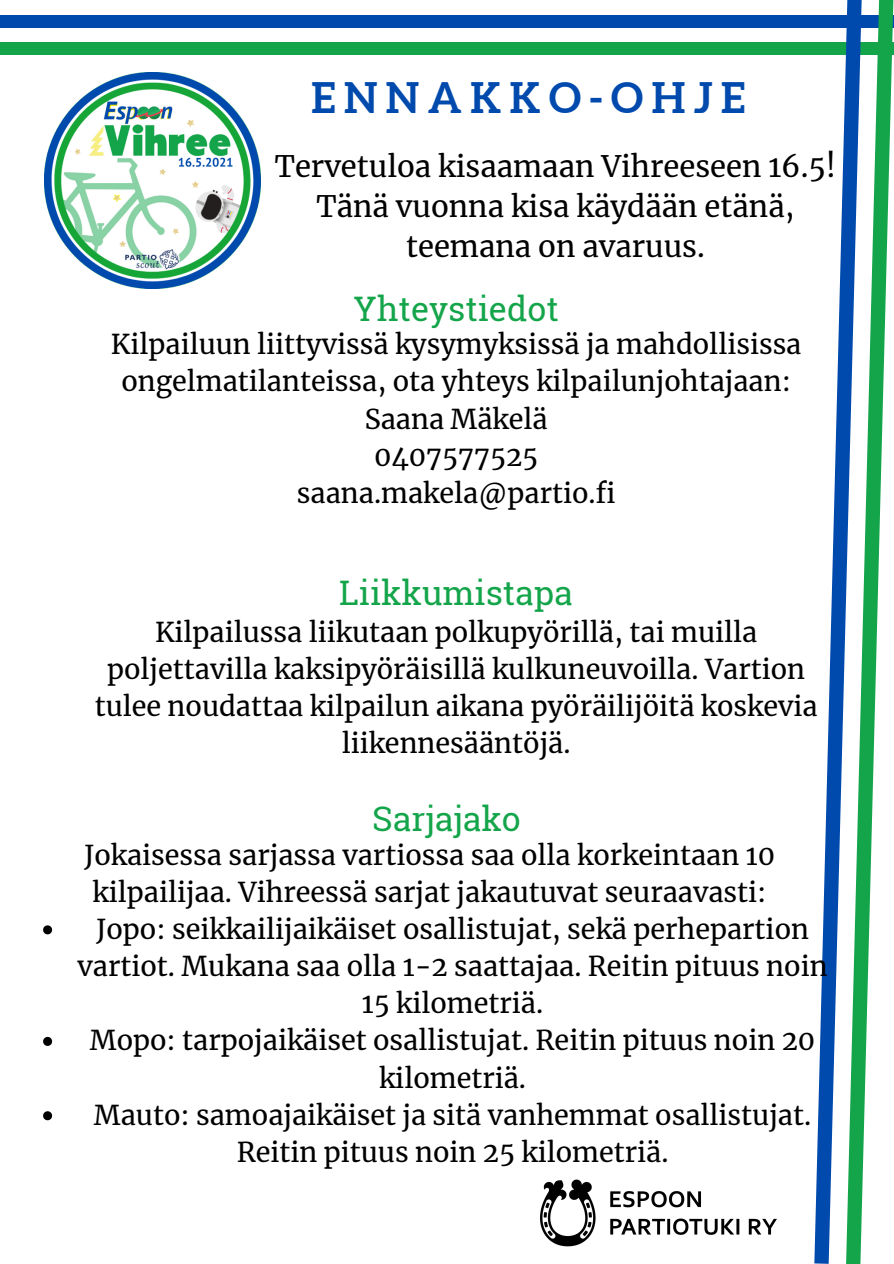
<style>
.page{position:relative;width:894px;height:1264px;background:#fff}
.page>*{position:absolute;margin:0;border:0;box-sizing:border-box;transform-origin:0 0}
.t1{font:700 42px "Aleo";letter-spacing:.2em;color:#004aad}
.t2{font:33.75px "Roboto Slab";color:#14a54b}
.t3{font:29.25px/40.2px "Merriweather";color:#000;text-align:center}
.t4{font:27px/37.2px "Merriweather";color:#000;text-align:center}
</style>
<div class="page">
<div style="left:0;top:43px;width:893px;height:12px;background:#14a54b"></div>
<div style="left:0;top:15px;width:893px;height:13px;background:#004aad"></div>
<svg style="left:814px;top:42px;width:31px;height:1221px"></svg>
<svg style="left:845px;top:0;width:48px;height:1263px"></svg>
<img style="left:540px;top:1179px;width:237px;height:68px">
<img style="left:44px;top:72px;width:217px;height:216px">
<svg style="left:43px;top:925px;width:9px;height:9px"></svg>
<svg style="left:43px;top:1036px;width:9px;height:9px"></svg>
<svg style="left:43px;top:1111px;width:9px;height:9px"></svg>
<p class="t1" style="left:311px;top:73px;width:435px">ENNAKKO-OHJE</p>
<p class="t3" style="left:275px;top:146px;width:563px">Tervetuloa kisaamaan Vihreeseen 16.5!<br>Tänä vuonna kisa käydään etänä, teemana on avaruus.</p>
<p class="t2" style="left:353px;top:285px;width:207px">Yhteystiedot</p>
<p class="t4" style="left:111px;top:326px;width:692px">Kilpailuun liittyvissä kysymyksissä ja mahdollisissa ongelmatilanteissa, ota yhteys kilpailunjohtajaan:</p>
<p class="t4" style="left:364px;top:400px;width:184px">Saana Mäkelä</p>
<p class="t4" style="left:374px;top:437px;width:166px">0407577525</p>
<p class="t4" style="left:297px;top:475px;width:320px">saana.makela@partio.fi</p>
<p class="t2" style="left:339px;top:569px;width:235px">Liikkumistapa</p>
<p class="t4" style="left:95px;top:613px;width:724px">Kilpailussa liikutaan polkupyörillä, tai muilla poljettavilla kaksipyöräisillä kulkuneuvoilla. Vartion tulee noudattaa kilpailun aikana pyöräilijöitä koskevia liikennesääntöjä.</p>
<p class="t2" style="left:372px;top:795px;width:150px">Sarjajako</p>
<p class="t4" style="left:84px;top:836px;width:692px">Jokaisessa sarjassa vartiossa saa olla korkeintaan 10 kilpailijaa. Vihreessä sarjat jakautuvat seuraavasti:</p>
<p class="t4" style="left:77px;top:910px;width:751px">Jopo: seikkailijaikäiset osallistujat, sekä perhepartion vartiot. Mukana saa olla 1-2 saattajaa. Reitin pituus noin<br>15 kilometriä.</p>
<p class="t4" style="left:90px;top:1022px;width:726px">Mopo: tarpojaikäiset osallistujat. Reitin pituus noin 20 kilometriä.</p>
<p class="t4" style="left:94px;top:1096px;width:718px">Mauto: samoajaikäiset ja sitä vanhemmat osallistujat.<br>Reitin pituus noin 25 kilometriä.</p>
</div>
